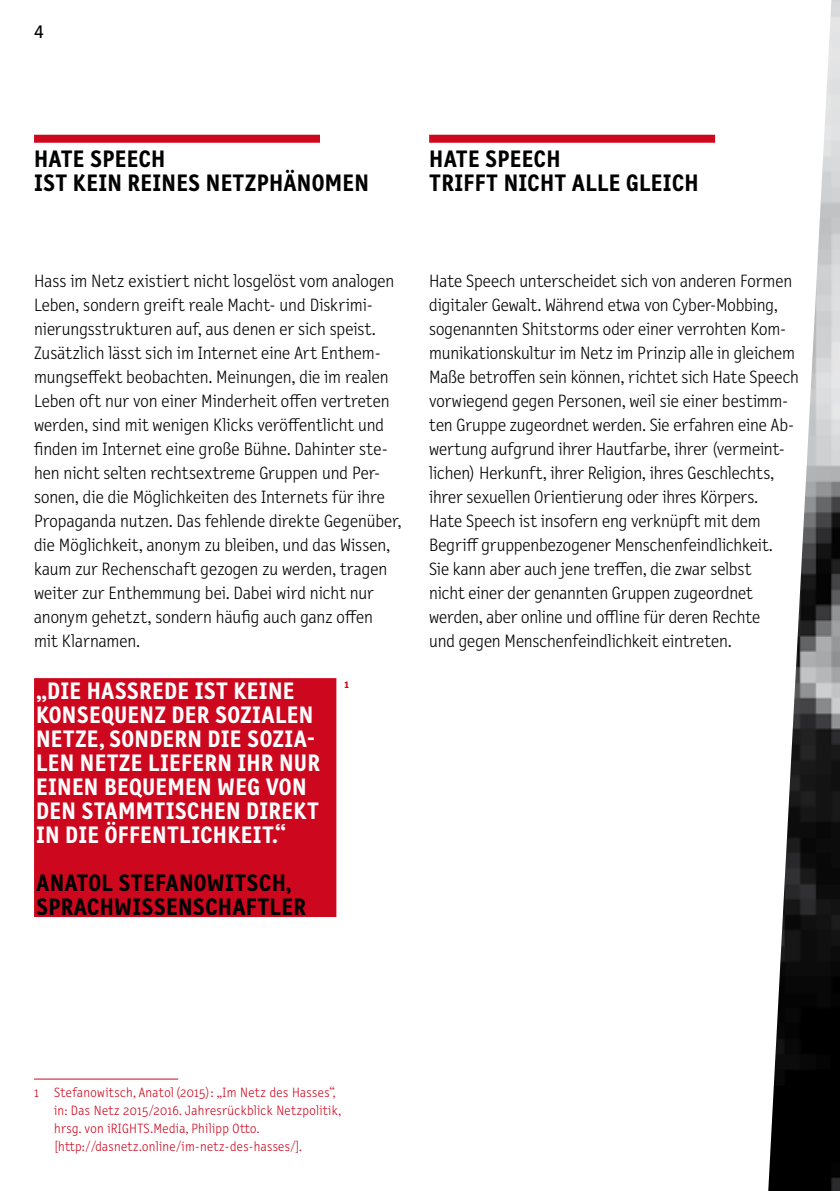
<style>
.page{position:relative;width:840px;height:1191px;background:#fff}
.page>*{position:absolute;margin:0;border:0;box-sizing:border-box;transform-origin:0 0}
._012_Head{font:700 24px/24px "Letter Gothic Text OT";letter-spacing:.01em;color:#fff}
._012_Head-2{font:700 24px/24px "Letter Gothic Text OT";letter-spacing:.01em;color:#000}
.t1{font:19px "Letter Gothic Text OT";color:#000}
._0089_flies_mit_EZ{font:300 18px/24px "Letter Gothic Text OT";color:#000}
.fusformat{font:300 13.6px/18px "Letter Gothic Text OT";letter-spacing:.025em;color:#cd071e}
._0089_flies_mit_EZ-2{font:700 11.6px "Letter Gothic Text OT";color:#cd071e}
</style>
<div class="page">
<img style="left:768px;top:0;width:71px;height:1191px">
<div style="left:34px;top:135px;width:286px;height:8px;background:#cd071e"></div>
<div style="left:35px;top:679px;width:300px;height:237px;background:#cd071e"></div>
<div style="left:34px;top:678px;width:302px;height:239px;border:2px solid #cd071e"></div>
<hr style="left:34px;top:1078px;width:144px;height:1px;background:#cd071e">
<div style="left:429px;top:135px;width:285px;height:8px;background:#cd071e"></div>
<p class="t1" style="left:34px;top:21px;width:11px">4</p>
<p class="_012_Head-2" style="left:34px;top:147px;width:336px">HATE SPEECH<br>IST KEIN REINES NETZPHÄNOMEN</p>
<p class="_012_Head-2" style="left:429px;top:147px;width:271px">HATE SPEECH<br>TRIFFT NICHT ALLE GLEICH</p>
<p class="_0089_flies_mit_EZ" style="left:34px;top:269px;width:369px">Hass im Netz existiert nicht losgelöst vom analogen Leben, sondern greift reale Macht- und Diskrimi&shy;nierungsstrukturen auf, aus denen er sich speist.<br>Zusätzlich lässt sich im Internet eine Art Enthem&shy;mungseffekt beobachten. Meinungen, die im realen Leben oft nur von einer Minderheit offen vertreten werden, sind mit wenigen Klicks veröffentlicht und finden im Internet eine große Bühne. Dahinter ste&shy;hen nicht selten rechtsextreme Gruppen und Per&shy;sonen, die die Möglichkeiten des Internets für ihre Propaganda nutzen. Das fehlende direkte Gegenüber, die Möglichkeit, anonym zu bleiben, und das Wissen, kaum zur Rechenschaft gezogen zu werden, tragen weiter zur Enthemmung bei. Dabei wird nicht nur anonym gehetzt, sondern häufig auch ganz offen<br>mit Klarnamen.</p>
<p class="_0089_flies_mit_EZ-2" style="left:344px;top:677px;width:6px">1</p>
<p class="_012_Head" style="left:36px;top:679px;width:285px">„DIE HASSREDE IST KEINE<br>KONSEQUENZ DER SOZIALEN<br>NETZE, SONDERN DIE SOZIA-<br>LEN NETZE LIEFERN IHR NUR<br>EINEN BEQUEMEN WEG VON<br>DEN STAMMTISCHEN DIREKT<br>IN DIE ÖFFENTLICHKEIT.“</p>
<p class="_012_Head-2" style="left:36px;top:871px;width:271px">ANATOL STEFANOWITSCH,<br>SPRACHWISSENSCHAFTLER</p>
<p class="_0089_flies_mit_EZ" style="left:429px;top:269px;width:371px">Hate Speech unterscheidet sich von anderen Formen digitaler Gewalt. Während etwa von Cyber-Mobbing, sogenannten Shitstorms oder einer verrohten Kom&shy;munikationskultur im Netz im Prinzip alle in gleichem Maße betroffen sein können, richtet sich Hate Speech vorwiegend gegen Personen, weil sie einer bestimm&shy;ten Gruppe zugeordnet werden. Sie erfahren eine Ab&shy;wertung aufgrund ihrer Hautfarbe, ihrer (vermeint&shy;lichen) Herkunft, ihrer Religion, ihres Geschlechts, ihrer sexuellen Orientierung oder ihres Körpers.<br>Hate Speech ist insofern eng verknüpft mit dem Begriff gruppenbezogener Menschenfeindlichkeit.<br>Sie kann aber auch jene treffen, die zwar selbst<br>nicht einer der genannten Gruppen zugeordnet werden, aber online und offline für deren Rechte<br>und gegen Menschenfeindlichkeit eintreten.</p>
<p class="fusformat" style="left:54px;top:1083px;width:288px;text-indent:-20px">1 Stefanowitsch, Anatol (2015): „Im Netz des Hasses“, in: Das Netz 2015/2016. Jahresrückblick Netzpolitik, hrsg. von iRIGHTS.Media, Philipp Otto. [http://dasnetz.online/im-netz-des-hasses/].</p>
</div>
